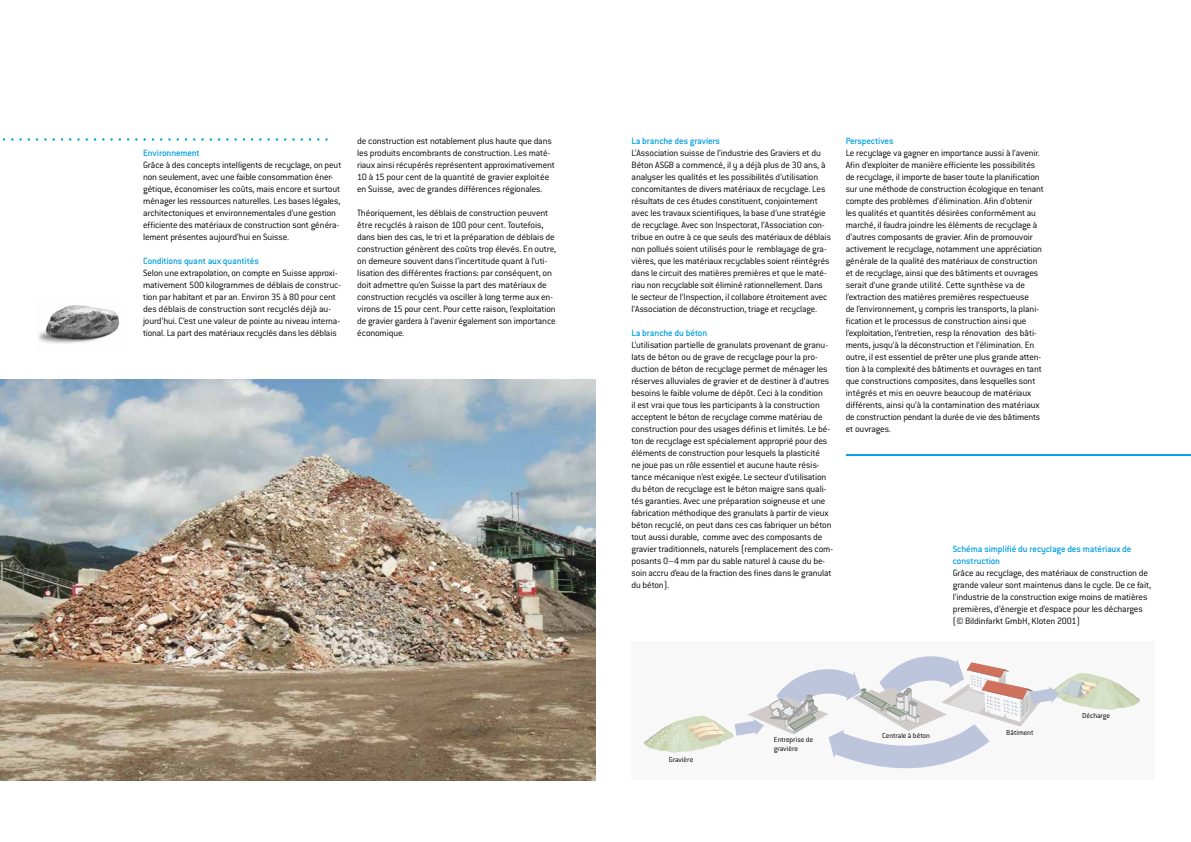
<style>
.page{position:relative;width:1191px;height:842px;background:#fff}
.page>*{position:absolute;margin:0;border:0;box-sizing:border-box;transform-origin:0 0}
.t1{font:300 10px/12px "Conduit ITC";letter-spacing:-.015em;color:#000}
.t2{font:500 10px/12px "Conduit ITC";letter-spacing:-.015em;color:#009fe3}
.t3{font:300 8px/9px "Conduit ITC";letter-spacing:-.015em;color:#000}
</style>
<div class="page">
<div style="left:631px;top:641px;width:524px;height:139px;background:#f8f8f8"></div>
<img style="left:0;top:380px;width:595px;height:400px">
<svg style="left:644px;top:656px;width:496px;height:113px"></svg>
<svg style="left:2px;top:138px;width:325px;height:3px"></svg>
<hr style="left:846px;top:454px;width:345px;height:2px;background:#009fe3">
<img style="left:38px;top:305px;width:82px;height:39px">
<p class="t2" style="left:143px;top:147px;width:58px">Environnement</p>
<p class="t1" style="left:143px;top:159px;width:200px">Grâce à des concepts intelligents de recyclage, on peut non seulement, avec une faible consommation éner&shy;gétique, économiser les coûts, mais encore et surtout ménager les ressources naturelles. Les bases légales, architectoniques et environnementales d’une gestion efficiente des matériaux de construction sont généra&shy;lement présentes aujourd’hui en Suisse.</p>
<p class="t2" style="left:143px;top:255px;width:117px">Conditions quant aux quantités</p>
<p class="t1" style="left:143px;top:267px;width:200px">Selon une extrapolation, on compte en Suisse approxi&shy;mativement 500 kilogrammes de déblais de construc&shy;tion par habitant et par an. Environ 35 à 80 pour cent des déblais de construction sont recyclés déjà au&shy;jourd’hui. C’est une valeur de pointe au niveau interna&shy;tional. La part des matériaux recyclés dans les déblais</p>
<p class="t1" style="left:357px;top:135px;width:199px">de construction est notablement plus haute que dans les produits encombrants de construction. Les maté&shy;riaux ainsi récupérés représentent approximativement 10 à 15 pour cent de la quantité de gravier exploitée en Suisse, avec de grandes différences régionales.</p>
<p class="t1" style="left:357px;top:207px;width:200px">Théoriquement, les déblais de construction peuvent être recyclés à raison de 100 pour cent. Toutefois, dans bien des cas, le tri et la préparation de déblais de construction génèrent des coûts trop élevés. En outre, on demeure souvent dans l’incertitude quant à l’uti&shy;lisation des différentes fractions: par conséquent, on doit admettre qu’en Suisse la part des matériaux de construction recyclés va osciller à long terme aux en&shy;virons de 15 pour cent. Pour cette raison, l’exploitation de gravier gardera à l’avenir également son importance économique.</p>
<p class="t2" style="left:631px;top:135px;width:90px">La branche des graviers</p>
<p class="t1" style="left:631px;top:147px;width:201px">L’Association suisse de l’industrie des Graviers et du Béton ASGB a commencé, il y a déjà plus de 30 ans, à analyser les qualités et les possibilités d’utilisation concomitantes de divers matériaux de recyclage. Les résultats de ces études constituent, conjointement avec les travaux scientifiques, la base d’une stratégie de recyclage. Avec son Inspectorat, l’Association con&shy;tribue en outre à ce que seuls des matériaux de déblais non pollués soient utilisés pour le remblayage de gra&shy;vières, que les matériaux recyclables soient réintégrés dans le circuit des matières premières et que le maté&shy;riau non recyclable soit éliminé rationnellement. Dans le secteur de l’Inspection, il collabore étroitement avec l’Association de déconstruction, triage et recyclage.</p>
<p class="t2" style="left:631px;top:327px;width:77px">La branche du béton</p>
<p class="t1" style="left:631px;top:339px;width:203px">L’utilisation partielle de granulats provenant de granu&shy;lats de béton ou de grave de recyclage pour la pro&shy;duction de béton de recyclage permet de ménager les réserves alluviales de gravier et de destiner à d’autres besoins le faible volume de dépôt. Ceci à la condition<br>il est vrai que tous les participants à la construction acceptent le béton de recyclage comme matériau de construction pour des usages définis et limités. Le bé&shy;ton de recyclage est spécialement approprié pour des éléments de construction pour lesquels la plasticité<br>ne joue pas un rôle essentiel et aucune haute résis&shy;tance mécanique n’est exigée. Le secteur d’utilisation du béton de recyclage est le béton maigre sans quali&shy;tés garanties. Avec une préparation soigneuse et une fabrication méthodique des granulats à partir de vieux béton recyclé, on peut dans ces cas fabriquer un béton tout aussi durable, comme avec des composants de gravier traditionnels, naturels (remplacement des com&shy;posants 0–4mm par du sable naturel à cause du be&shy;soin accru d’eau de la fraction des fines dans le granulat du béton).</p>
<p class="t2" style="left:845px;top:135px;width:49px">Perspectives</p>
<p class="t1" style="left:845px;top:147px;width:200px">Le recyclage va gagner en importance aussi à l’avenir.<br>Afin d’exploiter de manière efficiente les possibilités de recyclage, il importe de baser toute la planification sur une méthode de construction écologique en tenant compte des problèmes d’élimination. Afin d’obtenir les qualités et quantités désirées conformément au marché, il faudra joindre les éléments de recyclage à d’autres composants de gravier. Afin de promouvoir activement le recyclage, notamment une appréciation générale de la qualité des matériaux de construction et de recyclage, ainsi que des bâtiments et ouvrages serait d’une grande utilité. Cette synthèse va de l’extraction des matières premières respectueuse<br>de l’environnement, y compris les transports, la plani&shy;fication et le processus de construction ainsi que l’exploitation, l’entretien, resp la rénovation des bâti&shy;ments, jusqu’à la déconstruction et l’élimination. En outre, il est essentiel de prêter une plus grande atten&shy;tion à la complexité des bâtiments et ouvrages en tant que constructions composites, dans lesquelles sont intégrés et mis en oeuvre beaucoup de matériaux différents, ainsi qu’à la contamination des matériaux de construction pendant la durée de vie des bâtiments et ouvrages.</p>
<p class="t2" style="left:952px;top:543px;width:180px">Schéma simplifié du recyclage des matériaux de construction</p>
<p class="t1" style="left:952px;top:567px;width:200px">Grâce au recyclage, des matériaux de construction de grande valeur sont maintenus dans le cycle. De ce fait, l’industrie de la construction exige moins de matières premières, d’énergie et d’espace pour les décharges (© Bildinfarkt GmbH, Kloten 2001)</p>
<p class="t3" style="left:669px;top:755px;width:26px">Gravière</p>
<p class="t3" style="left:774px;top:735px;width:41px">Entreprise de gravière</p>
<p class="t3" style="left:882px;top:731px;width:49px">Centrale à béton</p>
<p class="t3" style="left:1006px;top:728px;width:29px">Bâtiment</p>
<p class="t3" style="left:1082px;top:711px;width:29px">Décharge</p>
</div>
